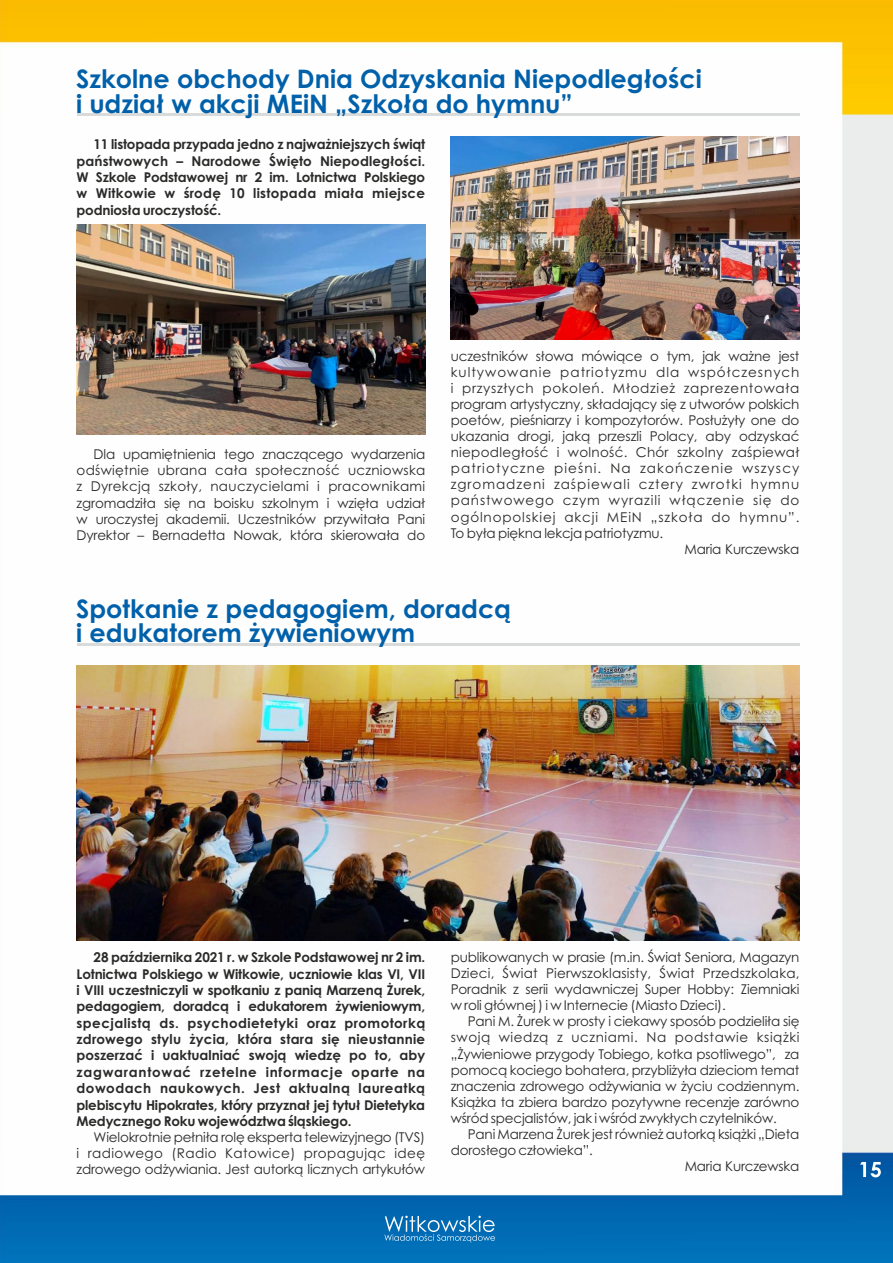
<style>
.page{position:relative;width:893px;height:1263px;background:#fff}
.page>*{position:absolute;margin:0;border:0;box-sizing:border-box;transform-origin:0 0}
.t1{font:700 25.5px/24.8px "Century Gothic";color:#0060aa}
.t2{font:13.5px/16px "Century Gothic";letter-spacing:-.015em;color:#2b2a29;text-align:justify}
.t3{font:700 13.5px/16.4px "Century Gothic";letter-spacing:-.015em;color:#2b2a29;text-align:justify}
.t4{font:13.5px "Century Gothic";letter-spacing:.065em;color:#2b2a29}
.t5{font:13.5px "Century Gothic";letter-spacing:.02em;color:#2b2a29}
.t6{font:13.5px "Century Gothic";letter-spacing:.05em;color:#2b2a29}
.t7{font:13.5px "Century Gothic";letter-spacing:.07em;color:#2b2a29}
.t8{font:13.5px "Century Gothic";letter-spacing:.085em;color:#2b2a29}
.t9{font:13.5px "Century Gothic";letter-spacing:.075em;color:#2b2a29}
</style>
<div class="page">
<img style="left:0;top:0;width:893px;height:1263px">
<svg style="left:860px;top:1162px;width:21px;height:15px"></svg>
<svg style="left:384px;top:1216px;width:111px;height:26px;background:#3488c2"></svg>
<hr style="left:77px;top:114px;width:722px;height:2px;background:#d9dada">
<img style="left:77px;top:225px;width:348px;height:209px">
<img style="left:451px;top:136px;width:348px;height:203px">
<hr style="left:77px;top:643px;width:722px;height:2px;background:#d9dada">
<img style="left:77px;top:665px;width:722px;height:275px">
<h1 class="t1" style="left:76px;top:69px;width:627px">Szkolne obchody Dnia Odzyskania Niepodległości i udział w akcji MEiN „Szkoła do hymnu”</h1>
<p class="t3" style="left:77px;top:138px;width:350px;text-indent:17px">11 listopada przypada jedno z najważniejszych świąt państwowych – Narodowe Święto Niepodległości.<br>W Szkole Podstawowej nr 2 im. Lotnictwa Polskiego w Witkowie w środę 10 listopada miała miejsce podniosła uroczystość.</p>
<p class="t2" style="left:77px;top:448px;width:350px;text-indent:17px">Dla upamiętnienia tego znaczącego wydarzenia odświętnie ubrana cała społeczność uczniowska z Dyrekcją szkoły, nauczycielami i pracownikami zgromadziła się na boisku szkolnym i wzięła udział w uroczystej akademii. Uczestników przywitała Pani Dyrektor – Bernadetta Nowak, która skierowała do</p>
<p class="t2" style="left:451px;top:349px;width:350px">uczestników słowa mówiące o tym, jak ważne jest</p>
<p class="t7" style="left:451px;top:367px;width:350px">kultywowanie patriotyzmu dla współczesnych</p>
<p class="t6" style="left:451px;top:383px;width:350px">i przyszłych pokoleń. Młodzież zaprezentowała</p>
<p class="t2" style="left:451px;top:397px;width:350px">program artystyczny, składający się z utworów polskich</p>
<p class="t2" style="left:451px;top:413px;width:350px">poetów, pieśniarzy i kompozytorów. Posłużyły one do</p>
<p class="t2" style="left:451px;top:429px;width:350px">ukazania drogi, jaką przeszli Polacy, aby odzyskać</p>
<p class="t5" style="left:451px;top:447px;width:350px">niepodległość i wolność. Chór szkolny zaśpiewał</p>
<p class="t8" style="left:451px;top:463px;width:350px">patriotyczne pieśni. Na zakończenie wszyscy</p>
<p class="t9" style="left:451px;top:479px;width:350px">zgromadzeni zaśpiewali cztery zwrotki hymnu</p>
<p class="t4" style="left:451px;top:495px;width:350px">państwowego czym wyrazili włączenie się do</p>
<p class="t4" style="left:451px;top:511px;width:350px">ogólnopolskiej akcji MEiN „szkoła do hymnu”.</p>
<p class="t2" style="left:451px;top:526px;width:214px">To była piękna lekcja patriotyzmu.</p>
<p class="t2" style="left:685px;top:542px;width:116px">Maria Kurczewska</p>
<h1 class="t1" style="left:76px;top:598px;width:437px">Spotkanie z pedagogiem, doradcą i edukatorem żywieniowym</h1>
<p class="t3" style="left:77px;top:950px;width:350px;text-indent:17px">28 października 2021 r. w Szkole Podstawowej nr 2 im.<br>Lotnictwa Polskiego w Witkowie, uczniowie klas VI, VII i VIII uczestniczyli w spotkaniu z panią Marzeną Żurek, pedagogiem, doradcą i edukatorem żywieniowym, specjalistą ds. psychodietetyki oraz promotorką zdrowego stylu życia, która stara się nieustannie poszerzać i uaktualniać swoją wiedzę po to, aby zagwarantować rzetelne informacje oparte na dowodach naukowych. Jest aktualną laureatką plebiscytu Hipokrates, który przyznał jej tytuł Dietetyka Medycznego Roku województwa śląskiego.</p>
<p class="t2" style="left:77px;top:1130px;width:350px;text-indent:17px">Wielokrotnie pełniła rolę eksperta telewizyjnego (TVS) i radiowego (Radio Katowice) propagując ideę zdrowego odżywiania. Jest autorką licznych artykułów</p>
<p class="t2" style="left:451px;top:950px;width:350px">publikowanych w prasie (m.in. Świat Seniora, Magazyn Dzieci, Świat Pierwszoklasisty, Świat Przedszkolaka, Poradnik z serii wydawniczej Super Hobby: Ziemniaki w roli głównej ) i w Internecie (Miasto Dzieci).</p>
<p class="t2" style="left:451px;top:1015px;width:350px;text-indent:17px">Pani M. Żurek w prosty i ciekawy sposób podzieliła się swoją wiedzą z uczniami. Na podstawie książki „Żywieniowe przygody Tobiego, kotka psotliwego”, za pomocą kociego bohatera, przybliżyła dzieciom temat znaczenia zdrowego odżywiania w życiu codziennym.<br>Książka ta zbiera bardzo pozytywne recenzje zarówno wśród specjalistów, jak i wśród zwykłych czytelników.</p>
<p class="t2" style="left:468px;top:1127px;width:333px">Pani Marzena Żurek jest również autorką książki „Dieta</p>
<p class="t2" style="left:451px;top:1143px;width:144px">dorosłego człowieka”.</p>
<p class="t2" style="left:685px;top:1159px;width:116px">Maria Kurczewska</p>
</div>
